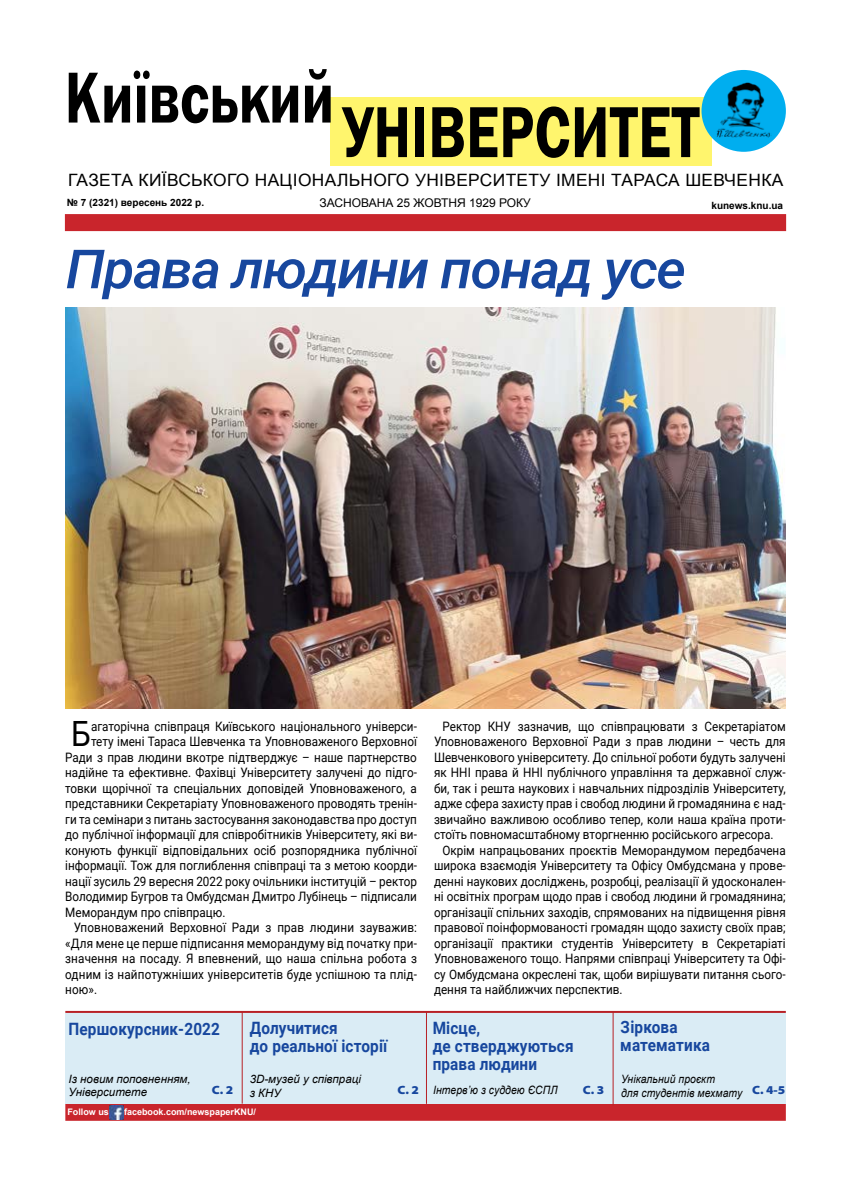
<style>
.page{position:relative;width:851px;height:1191px;background:#fff}
.page>*{position:absolute;margin:0;border:0;box-sizing:border-box;transform-origin:0 0}
.t1{font:600 74.8px "Franklin Gothic";letter-spacing:.01em;color:#000;scale:.77 1}
.t2{font:italic 500 54px "Roboto";letter-spacing:-.03em;color:#17479e;scale:1.05 1}
.t3{font:34.8px "Roboto";color:#000;scale:.9 1}
.t4{font:700 17px/18px "Roboto";letter-spacing:.01em;color:#17479e;scale:.9 1}
.t5{font:17px "Arial";letter-spacing:.02em;color:#000}
.t6{font:13px "Roboto";color:#000;scale:.9 1}
.t7{font:12px "Arial";color:#000}
.t8{font:900 semi-expanded 12px "Myriad Pro";color:#17479e}
.t9{font:italic 11.5px/14px "Arial";color:#000;scale:.9 1}
.t10{font:italic 11.5px/13px "Arial";color:#000}
.t11{font:700 10px "Arial";color:#000}
.t12{font:700 9px "Arial";color:#fff}
</style>
<div class="page">
<div style="left:330px;top:97px;width:381px;height:68px;background:#fff56d"></div>
<div style="left:701px;top:70px;width:84px;height:82px;background:#00aeef;border-radius:50%"></div>
<div style="left:65px;top:214px;width:721px;height:17px;background:#c9252c"></div>
<div style="left:65px;top:1103px;width:720px;height:17px;background:#c9252c"></div>
<div style="left:66px;top:1013px;width:719px;height:90px;background:#daecf5"></div>
<hr style="left:65px;top:1011px;width:720px;height:2px;background:#b72126">
<hr style="left:242px;top:1012px;width:1px;height:91px;background:#b72126">
<hr style="left:612px;top:1012px;width:1px;height:93px;background:#b72126">
<hr style="left:426px;top:1012px;width:1px;height:91px;background:#b72126">
<img style="left:716px;top:83px;width:55px;height:54px">
<img style="left:109px;top:1105px;width:14px;height:14px">
<img style="left:66px;top:308px;width:719px;height:400px">
<h1 class="t1" style="left:65px;top:51px;width:351px">Київський</h1>
<h1 class="t1" style="left:342px;top:86px;width:465px">УНІВЕРСИТЕТ</h1>
<h3 class="t5" style="left:68px;top:169px;width:716px">ГАЗЕТА КИЇВСЬКОГО НАЦІОНАЛЬНОГО УНІВЕРСИТЕТУ ІМЕНІ ТАРАСА ШЕВЧЕНКА</h3>
<p class="t11" style="left:67px;top:196px;width:139px">№ 7 (2321) вересень 2022 р.</p>
<p class="t7" style="left:319px;top:195px;width:213px">ЗАСНОВАНА 25 ЖОВТНЯ 1929 РОКУ</p>
<p class="t11" style="left:711px;top:198px;width:73px">kunews.knu.ua</p>
<h2 class="t2" style="left:66px;top:231px;width:592px">Права людини понад усе</h2>
<h3 class="t3" style="left:71px;top:709px;width:23px">Б</h3>
<p class="t6" style="left:91px;top:717px;width:363px">агаторічна співпраця Київського національного універси-</p>
<p class="t6" style="left:91px;top:732px;width:363px">тету імені Тараса Шевченка та Уповноваженого Верховної</p>
<p class="t6" style="left:65px;top:748px;width:392px">Ради з прав людини вкотре підтверджує – наше партнерство</p>
<p class="t6" style="left:65px;top:763px;width:392px">надійне та ефективне. Фахівці Університету залучені до підго-</p>
<p class="t6" style="left:65px;top:779px;width:392px">товки щорічної та спеціальних доповідей Уповноваженого, а</p>
<p class="t6" style="left:65px;top:794px;width:392px">представники Секретаріату Уповноваженого проводять тренін-</p>
<p class="t6" style="left:65px;top:810px;width:392px">ги та семінари з питань застосування законодавства про доступ</p>
<p class="t6" style="left:65px;top:825px;width:392px">до публічної інформації для співробітників Університету, які ви-</p>
<p class="t6" style="left:65px;top:841px;width:392px">конують функції відповідальних осіб розпорядника публічної</p>
<p class="t6" style="left:65px;top:856px;width:392px">інформації. Тож для поглиблення співпраці та з метою коорди-</p>
<p class="t6" style="left:65px;top:872px;width:392px">нації зусиль 29 вересня 2022 року очільники інституцій – ректор</p>
<p class="t6" style="left:65px;top:887px;width:392px">Володимир Бугров та Омбудсман Дмитро Лубінець – підписали</p>
<p class="t6" style="left:65px;top:903px;width:179px">Меморандум про співпрацю.</p>
<p class="t6" style="left:74px;top:918px;width:383px">Уповноважений Верховної Ради з прав людини зауважив:</p>
<p class="t6" style="left:65px;top:934px;width:392px">«Для мене це перше підписання меморандуму від початку при-</p>
<p class="t6" style="left:65px;top:949px;width:392px">значення на посаду. Я впевнений, що наша спільна робота з</p>
<p class="t6" style="left:65px;top:965px;width:392px">одним із найпотужніших університетів буде успішною та плід-</p>
<p class="t6" style="left:65px;top:980px;width:37px">ною».</p>
<p class="t6" style="left:442px;top:717px;width:383px">Ректор КНУ зазначив, що співпрацювати з Секретаріатом</p>
<p class="t6" style="left:434px;top:732px;width:392px">Уповноваженого Верховної Ради з прав людини – честь для</p>
<p class="t6" style="left:434px;top:748px;width:392px">Шевченкового університету. До спільної роботи будуть залучені</p>
<p class="t6" style="left:434px;top:763px;width:392px">як ННІ права й ННІ публічного управління та державної служ-</p>
<p class="t6" style="left:434px;top:779px;width:392px">би, так і решта наукових і навчальних підрозділів Університету,</p>
<p class="t6" style="left:434px;top:794px;width:392px">адже сфера захисту прав і свобод людини й громадянина є над-</p>
<p class="t6" style="left:434px;top:810px;width:392px">звичайно важливою особливо тепер, коли наша країна проти-</p>
<p class="t6" style="left:434px;top:825px;width:379px">стоїть повномасштабному вторгненню російського агресора.</p>
<p class="t6" style="left:442px;top:841px;width:383px">Окрім напрацьованих проєктів Меморандумом передбачена</p>
<p class="t6" style="left:434px;top:856px;width:392px">широка взаємодія Університету та Офісу Омбудсмана у прове-</p>
<p class="t6" style="left:434px;top:872px;width:392px">денні наукових досліджень, розробці, реалізації й удосконален-</p>
<p class="t6" style="left:434px;top:887px;width:392px">ні освітніх програм щодо прав і свобод людини й громадянина;</p>
<p class="t6" style="left:434px;top:903px;width:392px">організації спільних заходів, спрямованих на підвищення рівня</p>
<p class="t6" style="left:434px;top:918px;width:392px">правової поінформованості громадян щодо захисту своїх прав;</p>
<p class="t6" style="left:434px;top:934px;width:392px">організації практики студентів Університету в Секретаріаті</p>
<p class="t6" style="left:434px;top:949px;width:392px">Уповноваженого тощо. Напрями співпраці Університету та Офі-</p>
<p class="t6" style="left:434px;top:965px;width:392px">су Омбудсмана окреслені так, щоби вирішувати питання сього-</p>
<p class="t6" style="left:434px;top:980px;width:211px">дення та найближчих перспектив.</p>
<h3 class="t4" style="left:620px;top:1017px;width:101px">Зіркова математика</h3>
<h3 class="t4" style="left:432px;top:1018px;width:158px">Місце,<br>де стверджуються права людини</h3>
<h3 class="t4" style="left:250px;top:1018px;width:154px">Долучитися<br>до реальної історії</h3>
<h3 class="t4" style="left:69px;top:1019px;width:170px">Першокурсник-2022</h3>
<p class="t10" style="left:250px;top:1071px;width:113px;line-height:14px">3D-музей у співпраці з КНУ</p>
<p class="t9" style="left:433px;top:1082px;width:140px">Інтерв’ю з суддею ЄСПЛ</p>
<p class="t9" style="left:621px;top:1071px;width:136px">Унікальний проєкт<br>для студентів мехмату</p>
<p class="t10" style="left:69px;top:1072px;width:123px">Із новим поповненням,<br>Університете</p>
<p class="t8" style="left:582px;top:1083px;width:23px">С. 3</p>
<p class="t8" style="left:397px;top:1083px;width:23px">С. 2</p>
<p class="t8" style="left:751px;top:1083px;width:35px">С. 4-5</p>
<p class="t8" style="left:212px;top:1083px;width:23px">С. 2</p>
<p class="t12" style="left:67px;top:1105px;width:43px">Follow us</p>
<p class="t12" style="left:124px;top:1105px;width:134px">facebook.com/newspaperKNU/</p>
</div>
